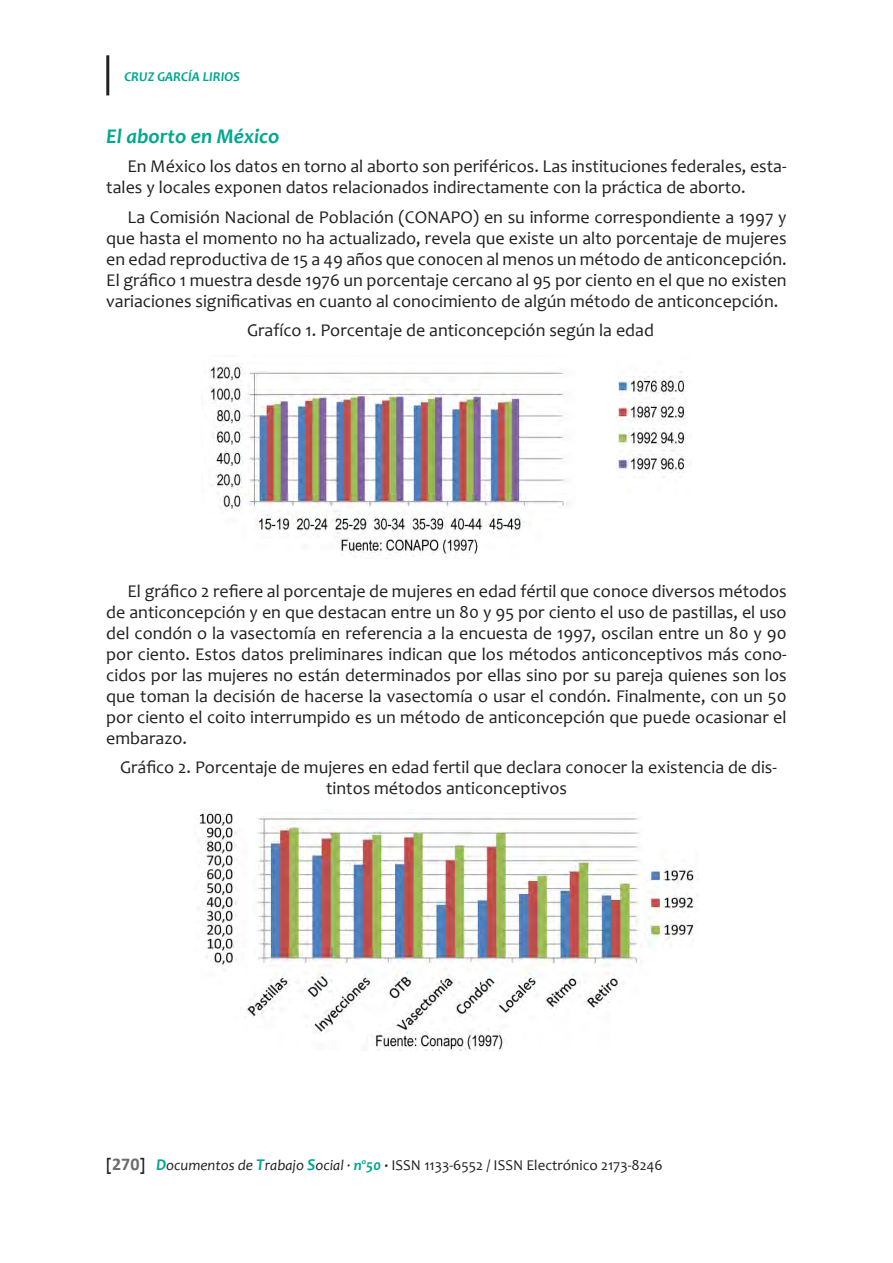
<style>
.page{position:relative;width:893px;height:1263px;background:#fff}
.page>*{position:absolute;margin:0;border:0;box-sizing:border-box;transform-origin:0 0}
.t1{font:italic 700 21px "Candara";color:#00a78f}
.t2{font:18px/21px "Candara";color:#231f20;text-align:justify}
.t3{font:15px "Candara";color:#231f20}
.t4{font:italic 700 13.5px "Candara";color:#00a78f}
.s1{font-weight:700;font-size:16.5px}
.s2{font-family:"Calibri";font-weight:700;font-size:18px;color:#6c6d70}
.s3{font-weight:700;font-style:italic;font-size:16.5px;color:#00a78f}
.s4{font-style:italic}
.s5{font-weight:700;font-style:italic;color:#00a78f}
.s6{font-weight:700;font-style:italic}
</style>
<div class="page">
<hr style="left:106px;top:55px;width:3px;height:40px;background:#231f20">
<img style="left:209px;top:363px;width:479px;height:196px">
<img style="left:198px;top:809px;width:500px;height:242px">
<p class="t4" style="left:124px;top:69px;width:117px">CRUZ GARCÍA LIRIOS</p>
<p class="t1" style="left:106px;top:123px;width:175px">El aborto en México</p>
<p class="t2" style="left:106px;top:156px;width:682px;text-indent:21px">En México los datos en torno al aborto son periféricos. Las instituciones federales, esta&shy;tales y locales exponen datos relacionados indirectamente con la práctica de aborto.</p>
<p class="t2" style="left:106px;top:207px;width:682px;text-indent:21px">La Comisión Nacional de Población (CONAPO) en su informe correspondiente a 1997 y que hasta el momento no ha actualizado, revela que existe un alto porcentaje de mujeres en edad reproductiva de 15 a 49 años que conocen al menos un método de anticoncepción.<br>El gráfico 1 muestra desde 1976 un porcentaje cercano al 95 por ciento en el que no existen variaciones significativas en cuanto al conocimiento de algún método de anticoncepción.</p>
<p class="t2" style="left:247px;top:320px;width:408px">Grafíco 1. Porcentaje de anticoncepción según la edad</p>
<p class="t2" style="left:106px;top:581px;width:682px;text-indent:21px">El gráfico 2 refiere al porcentaje de mujeres en edad fértil que conoce diversos métodos de anticoncepción y en que destacan entre un 80 y 95 por ciento el uso de pastillas, el uso del condón o la vasectomía en referencia a la encuesta de 1997, oscilan entre un 80 y 90 por ciento. Estos datos preliminares indican que los métodos anticonceptivos más cono&shy;cidos por las mujeres no están determinados por ellas sino por su pareja quienes son los que toman la decisión de hacerse la vasectomía o usar el condón. Finalmente, con un 50 por ciento el coito interrumpido es un método de anticoncepción que puede ocasionar el embarazo.</p>
<p class="t2" style="left:120px;top:757px;width:658px;text-align:center">Gráfico 2. Porcentaje de mujeres en edad fertil que declara conocer la existencia de dis&shy;tintos métodos anticonceptivos</p>
<p class="t3" style="left:106px;top:1156px;width:558px"><span class="s1">[</span><span class="s2">270</span><span class="s1">]</span> <span class="s3">D</span><span class="s4">ocumentos de</span> <span class="s3">T</span><span class="s4">rabajo</span> <span class="s3">S</span><span class="s4">ocial ·</span> <span class="s5">nº50</span> <span class="s6">·</span> ISSN 1133-6552 / ISSN Electrónico 2173-8246</p>
</div>
